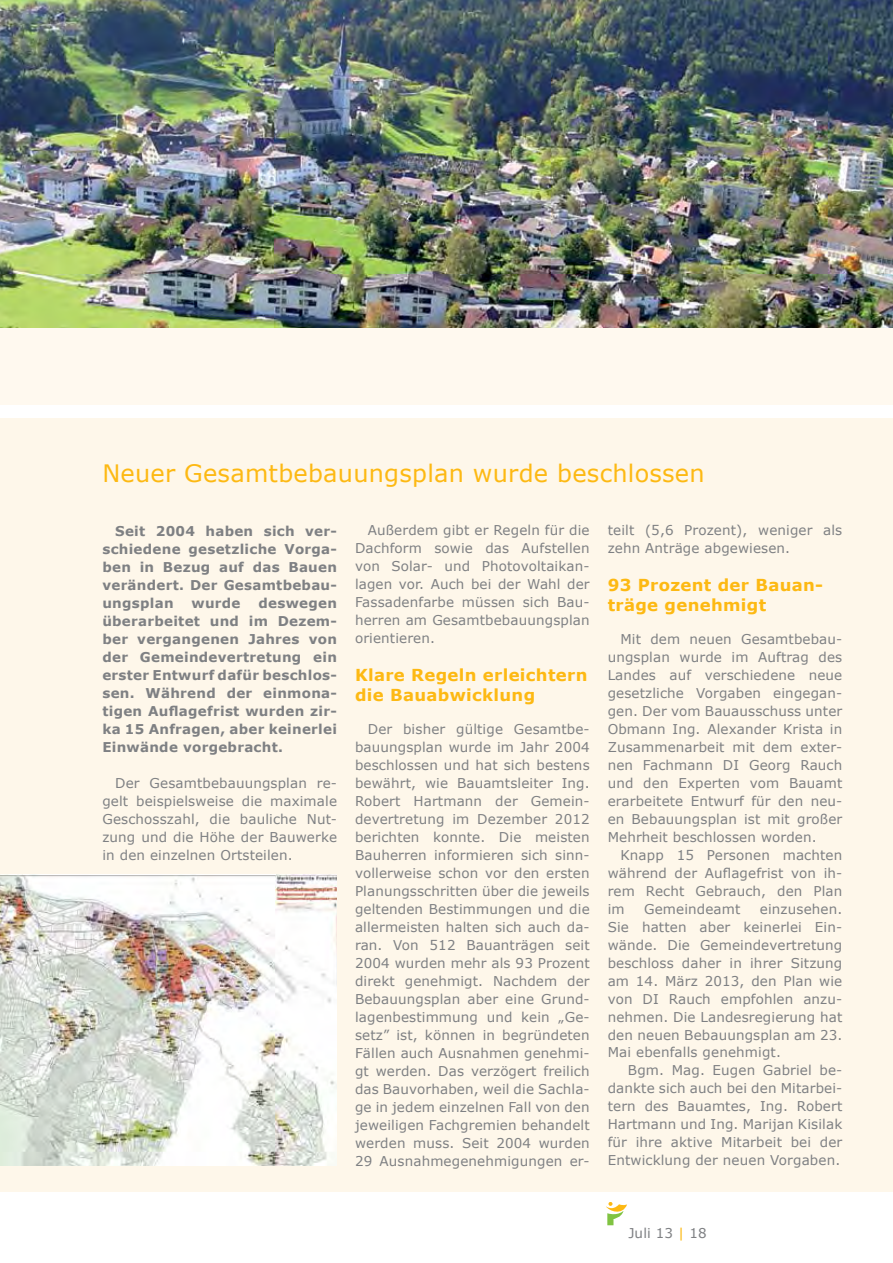
<style>
.page{position:relative;width:893px;height:1263px;background:#fff}
.page>*{position:absolute;margin:0;border:0;box-sizing:border-box;transform-origin:0 0}
.t1{font:24px "Verdana";letter-spacing:.01em;color:#fdb913}
.t2{font:700 16.5px/19.8px "Verdana";letter-spacing:.02em;color:#fdb913}
.t3{font:13.5px/18px "Verdana";letter-spacing:.01em;color:#7e8083;text-align:justify}
.t4{font:700 13.5px/18px "Verdana";letter-spacing:.02em;color:#7e8083;text-align:justify}
.s1{color:#fdb913}
</style>
<div class="page">
<svg style="left:606px;top:1202px;width:21px;height:24px"></svg>
<div style="left:0;top:0;width:893px;height:404px;background:#fff9ef"></div>
<div style="left:0;top:418px;width:893px;height:773px;background:#fef7ea"></div>
<img style="left:0;top:875px;width:337px;height:290px">
<img style="left:0;top:0;width:893px;height:327px">
<h1 class="t1" style="left:102px;top:458px;width:604px">Neuer Gesamtbebauungsplan wurde beschlossen</h1>
<p class="t4" style="left:102px;top:521px;width:236px;text-indent:13px">Seit 2004 haben sich ver&shy;schiedene gesetzliche Vorga&shy;ben in Bezug auf das Bauen verändert. Der Gesamtbebau&shy;ungsplan</p>
<p class="t3" style="left:355px;top:521px;width:236px;text-indent:13px">Außerdem gibt er Regeln für die Dachform sowie das Aufstellen von Solar- und Photovoltaikan&shy;lagen vor. Auch bei der Wahl der Fassadenfarbe müssen sich Bau&shy;herren am Gesamtbebauungsplan orientieren.</p>
<p class="t2" style="left:355px;top:665px;width:234px">Klare Regeln erleichtern die Bauabwicklung</p>
<p class="t3" style="left:355px;top:719px;width:236px;text-indent:13px">Der bisher gültige Gesamtbe&shy;bauungsplan wurde im Jahr 2004 beschlossen und hat sich bestens bewährt, wie Bauamtsleiter Ing.<br>Robert Hartmann der Gemein&shy;devertretung im Dezember 2012 berichten konnte. Die meisten Bauherren informieren sich sinn&shy;vollerweise schon vor den ersten Planungsschritten über die jeweils geltenden Bestimmungen und die allermeisten halten sich auch da&shy;ran. Von 512 Bauanträgen seit 2004 wurden mehr als 93 Prozent direkt genehmigt. Nachdem der Bebauungsplan aber eine Grund&shy;lagenbestimmung und kein „Ge&shy;setz” ist, können in begründeten Fällen auch Ausnahmen genehmi&shy;gt werden. Das verzögert freilich das Bauvorhaben, weil die Sachla&shy;ge in jedem einzelnen Fall von den jeweiligen Fachgremien behandelt werden muss. Seit 2004 wurden 29 Ausnahmegenehmigungen er-</p>
<p class="t3" style="left:608px;top:521px;width:236px">teilt (5,6 Prozent), weniger als zehn Anträge abgewiesen.</p>
<p class="t2" style="left:608px;top:575px;width:217px">93 Prozent der Bauan&shy;träge genehmigt</p>
<p class="t3" style="left:608px;top:629px;width:236px;text-indent:13px">M it dem neuen Gesamtbebau&shy;ungsplan wurde im Auftrag des Landes auf verschiedene neue gesetzliche Vorgaben eingegan&shy;gen. Der vom Bauausschuss unter Obmann Ing. Alexander Krista in Zusammenarbeit mit dem exter&shy;nen Fachmann DI Georg Rauch und den Experten vom Bauamt erarbeitete Entwurf für den neu&shy;en Bebauungsplan ist mit großer Mehrheit beschlossen worden.</p>
<p class="t3" style="left:608px;top:845px;width:236px;text-indent:13px">Knapp 15 Personen machten während der Auflagefrist von ih&shy;rem Recht Gebrauch, den Plan im</p>
<p class="t4" style="left:102px;top:593px;width:236px;text-indent:156px">deswegen überarbeitet und im Dezem&shy;ber vergangenen Jahres von der Gemeindevertretung ein erster Entwurf dafür beschlos&shy;sen. Während der einmona&shy;tigen Auflagefrist wurden zir&shy;ka 15 Anfragen, aber keinerlei Einwände vorgebracht.</p>
<p class="t3" style="left:102px;top:773px;width:236px;text-indent:13px">Der Gesamtbebauungsplan re&shy;gelt beispielsweise die maximale Geschosszahl, die bauliche N ut&shy;zung und die Höhe der Bauwerke in den einzelnen Ortsteilen.</p>
<p class="t4" style="left:192px;top:593px;width:51px">wurde</p>
<p class="t3" style="left:608px;top:899px;width:236px;text-indent:152px">einzusehen.<br>Sie hatten aber keinerlei Ein&shy;wände. Die Gemeindevertretung beschloss daher in ihrer Sitzung am 14. März 2013, den Plan wie von DI Rauch empfohlen anzu&shy;nehmen. Die Landesregierung hat den neuen Bebauungsplan am 23.<br>Mai ebenfalls genehmigt.</p>
<p class="t3" style="left:608px;top:1061px;width:236px;text-indent:20px">Bgm. Mag. Eugen Gabriel be&shy;dankte sich auch bei den M itarbei&shy;tern des Bauamtes, Ing. Robert Hartmann und Ing. Marijan Kisilak für ihre aktive M itarbeit bei der Entwicklung der neuen Vorgaben.</p>
<p class="t3" style="left:644px;top:899px;width:98px">Gemeindeamt</p>
<p class="t3" style="left:628px;top:1223px;width:80px">Juli 13 <span class="s1">|</span> 18</p>
</div>
